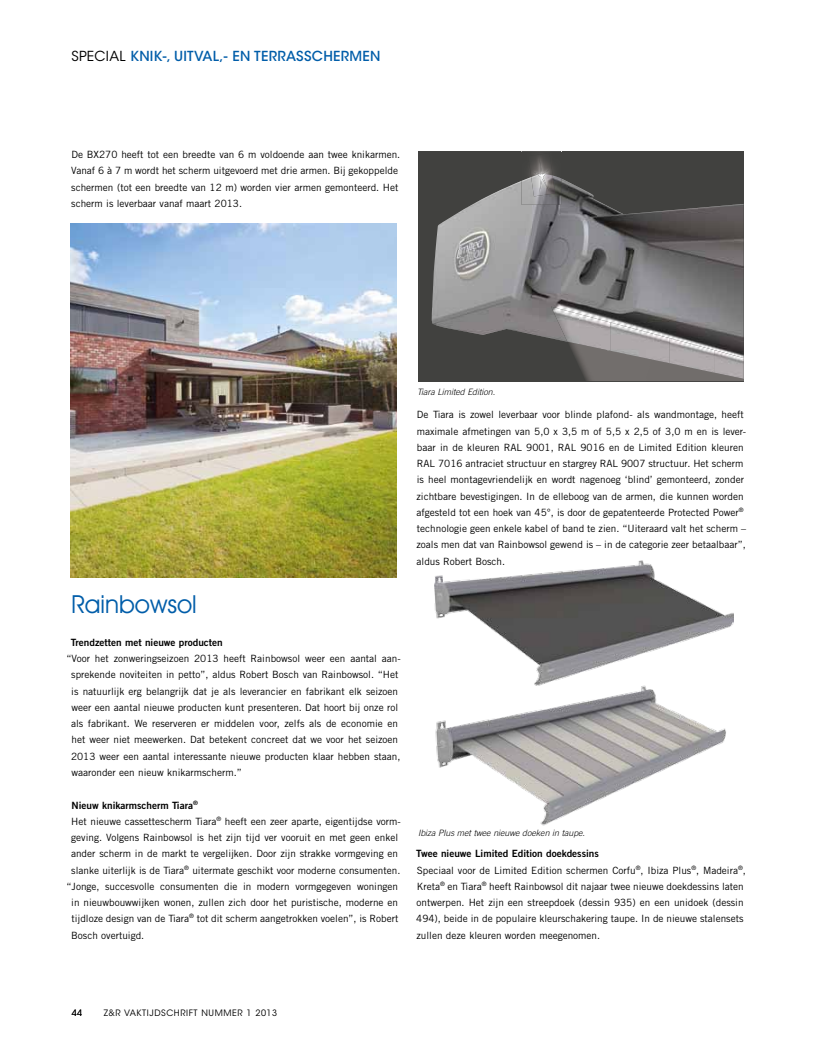
<style>
.page{position:relative;width:815px;height:1053px;background:#fff}
.page>*{position:absolute;margin:0;border:0;box-sizing:border-box;transform-origin:0 0}
.t1{font:25px "Avant Garde IT Cby BT";color:#005da9}
.t2{font:500 13.75px "ITC Avant Garde Std";letter-spacing:.02em;color:#005da9}
.t3{font:10px/16.2px "Trade Gothic LT Std";color:#000}
.t4{font:10px "Trade Gothic LT Std Bd 2";color:#000}
.t5{font:italic 300 8.75px "Trade Gothic LT Std";color:#000}
.t6{font:8.75px "ITC Avant Garde Std";letter-spacing:.065em;color:#000}
.s1{font-weight:400;color:#000}
</style>
<div class="page">
<img style="left:71px;top:223px;width:326px;height:354px">
<div style="left:418px;top:151px;width:326px;height:230px;background:#41413f"></div>
<img style="left:432px;top:178px;width:312px;height:163px">
<img style="left:521px;top:151px;width:40px;height:23px">
<img style="left:521px;top:176px;width:40px;height:29px">
<img style="left:528px;top:153px;width:25px;height:24px">
<img style="left:531px;top:174px;width:24px;height:22px">
<img style="left:533px;top:157px;width:16px;height:18px">
<img style="left:537px;top:174px;width:12px;height:19px">
<img style="left:572px;top:341px;width:172px;height:40px">
<img style="left:551px;top:306px;width:59px;height:44px">
<img style="left:610px;top:322px;width:60px;height:41px">
<img style="left:670px;top:338px;width:44px;height:34px">
<img style="left:714px;top:350px;width:30px;height:29px">
<img style="left:434px;top:560px;width:299px;height:266px">
<h2 class="t2" style="left:71px;top:47px;width:311px"><span class="s1">SPECIAL</span> KNIK-, UITVAL,- EN TERRASSCHERMEN</h2>
<p class="t3" style="left:71px;top:146px;width:331px">De BX270 heeft tot een breedte van 6 m voldoende aan twee knikarmen.<br>Vanaf 6 à 7 m wordt het scherm uitgevoerd met drie armen. Bij gekoppelde schermen (tot een breedte van 12 m) worden vier armen gemonteerd. Het scherm is leverbaar vanaf maart 2013.</p>
<h1 class="t1" style="left:71px;top:589px;width:127px">Rainbowsol</h1>
<p class="t4" style="left:71px;top:636px;width:154px">Trendzetten met nieuwe producten</p>
<p class="t3" style="left:71px;top:650px;width:331px;text-indent:-4px">“Voor het zonweringseizoen 2013 heeft Rainbowsol weer een aantal aan&shy;sprekende noviteiten in petto”, aldus Robert Bosch van Rainbowsol. “Het is natuurlijk erg belangrijk dat je als leverancier en fabrikant elk seizoen weer een aantal nieuwe producten kunt presenteren. Dat hoort bij onze rol als fabrikant. We reserveren er middelen voor, zelfs als de economie en het weer niet meewerken. Dat betekent concreet dat we voor het seizoen 2013 weer een aantal interessante nieuwe producten klaar hebben staan, waaronder een nieuw knikarmscherm.”</p>
<p class="t4" style="left:72px;top:798px;width:128px">Nieuw knikarmscherm Tiara<sup>®</sup></p>
<p class="t3" style="left:71px;top:812px;width:331px">Het nieuwe cassettescherm Tiara<sup>®</sup> heeft een zeer aparte, eigentijdse vorm-</p>
<p class="t3" style="left:71px;top:829px;width:328px">geving. Volgens Rainbowsol is het zijn tijd ver vooruit en met geen enkel</p>
<p class="t3" style="left:71px;top:845px;width:329px">ander scherm in de markt te vergelijken. Door zijn strakke vormgeving en</p>
<p class="t3" style="left:71px;top:861px;width:331px">slanke uiterlijk is de Tiara<sup>®</sup> uitermate geschikt voor moderne consumenten.</p>
<p class="t3" style="left:67px;top:877px;width:333px">“Jonge, succesvolle consumenten die in modern vormgegeven woningen</p>
<p class="t3" style="left:71px;top:894px;width:328px">in nieuwbouwwijken wonen, zullen zich door het puristische, moderne en</p>
<p class="t3" style="left:72px;top:910px;width:328px">tijdloze design van de Tiara<sup>®</sup> tot dit scherm aangetrokken voelen”, is Robert</p>
<p class="t3" style="left:71px;top:926px;width:75px">Bosch overtuigd.</p>
<p class="t5" style="left:417px;top:387px;width:79px">Tiara Limited Edition.</p>
<p class="t3" style="left:416px;top:406px;width:331px">De Tiara is zowel leverbaar voor blinde plafond- als wandmontage, heeft maximale afmetingen van 5,0 x 3,5 m of 5,5 x 2,5 of 3,0 m en is lever&shy;baar in de kleuren RAL 9001, RAL 9016 en de Limited Edition kleuren RAL 7016 antraciet structuur en stargrey RAL 9007 structuur. Het scherm is heel montagevriendelijk en wordt nagenoeg ‘blind’ gemonteerd, zonder zichtbare bevestigingen. In de elleboog van de armen, die kunnen worden afgesteld tot een hoek van 45°, is door de gepatenteerde Protected Power<sup>® </sup>technologie geen enkele kabel of band te zien. “Uiteraard valt het scherm – zoals men dat van Rainbowsol gewend is – in de categorie zeer betaalbaar”, aldus Robert Bosch.</p>
<p class="t5" style="left:418px;top:827px;width:169px">Ibiza Plus met twee nieuwe doeken in taupe.</p>
<p class="t4" style="left:416px;top:847px;width:184px">Twee nieuwe Limited Edition doekdessins</p>
<p class="t3" style="left:416px;top:861px;width:331px">Speciaal voor de Limited Edition schermen Corfu<sup>®</sup>, Ibiza Plus<sup>®</sup>, Madeira<sup>®</sup>, Kreta<sup>®</sup> en Tiara<sup>®</sup> heeft Rainbowsol dit najaar twee nieuwe doekdessins laten ontwerpen. Het zijn een streepdoek (dessin 935) en een unidoek (dessin 494), beide in de populaire kleurschakering taupe. In de nieuwe stalensets zullen deze kleuren worden meegenomen.</p>
<p class="t6" style="left:72px;top:1007px;width:12px">44</p>
<p class="t6" style="left:104px;top:1007px;width:175px">Z&amp;R VAKTIJDSCHRIFT NUMMER 1 2013</p>
</div>
